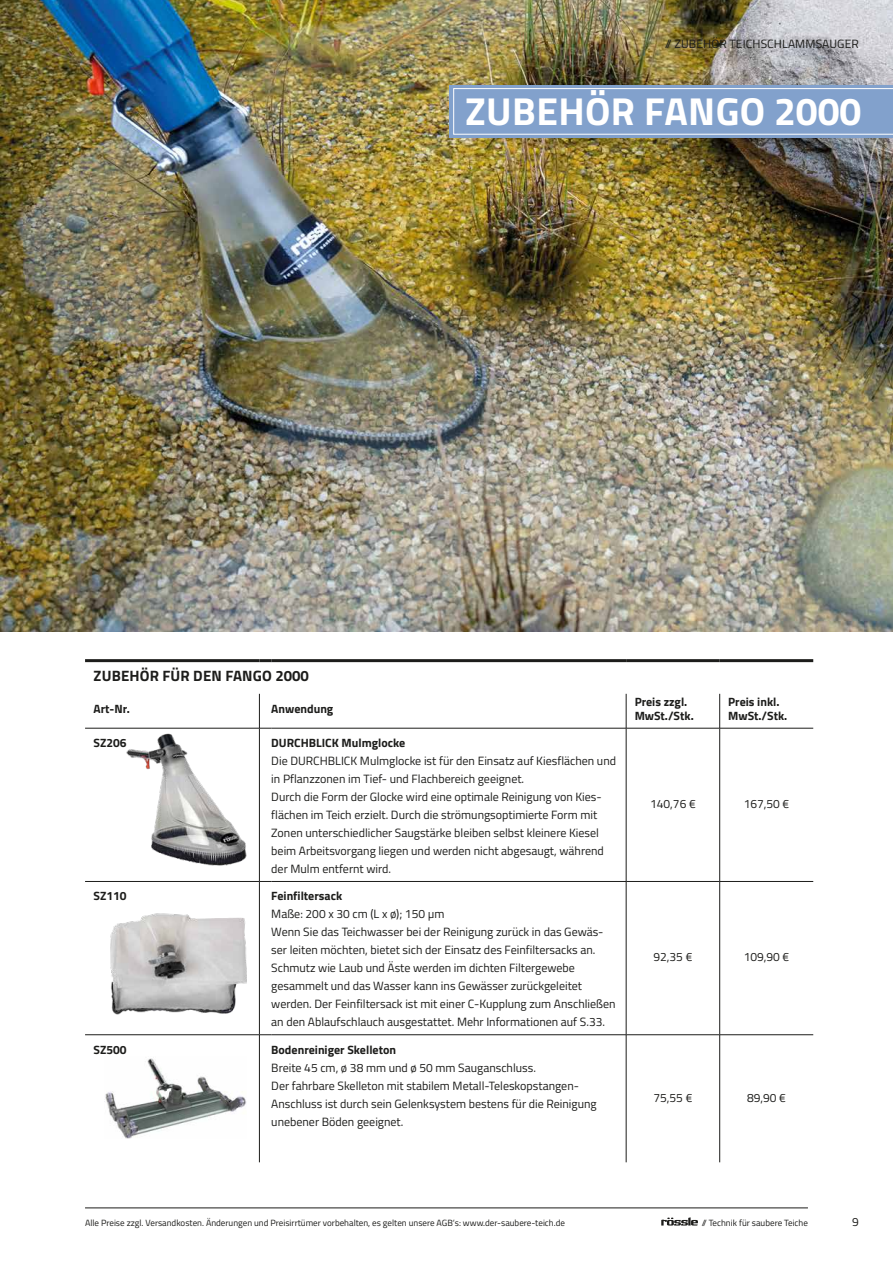
<style>
.page{position:relative;width:893px;height:1263px;background:#fff}
.page>*{position:absolute;margin:0;border:0;box-sizing:border-box;transform-origin:0 0}
.t1{font:700 39px "Titillium Web";letter-spacing:.01em;color:#fff}
.t2{font:700 15px "Titillium Web";letter-spacing:.01em;color:#1d1d1b}
.t3{font:12px/18px "Titillium Web";color:#1d1d1b}
.t4{font:700 12px/13.5px "Titillium Web";color:#1d1d1b}
.t5{font:9px "Titillium Web";color:#1d1d1b}
</style>
<div class="page">
<hr style="left:259px;top:694px;width:1px;height:34px;background:#1d1d1b">
<hr style="left:259px;top:728px;width:1px;height:153px;background:#1d1d1b">
<hr style="left:259px;top:882px;width:1px;height:152px;background:#1d1d1b">
<hr style="left:259px;top:1035px;width:1px;height:127px;background:#1d1d1b">
<hr style="left:85px;top:728px;width:174px;height:1px;background:#1d1d1b">
<svg style="left:259px;top:728px;width:12px;height:1px"></svg>
<hr style="left:271px;top:728px;width:355px;height:1px;background:#1d1d1b">
<hr style="left:626px;top:728px;width:94px;height:1px;background:#1d1d1b">
<hr style="left:720px;top:728px;width:93px;height:1px;background:#1d1d1b">
<hr style="left:85px;top:881px;width:174px;height:1px;background:#1d1d1b">
<svg style="left:259px;top:881px;width:12px;height:1px"></svg>
<hr style="left:271px;top:881px;width:355px;height:1px;background:#1d1d1b">
<hr style="left:626px;top:881px;width:94px;height:1px;background:#1d1d1b">
<hr style="left:720px;top:881px;width:93px;height:1px;background:#1d1d1b">
<hr style="left:85px;top:1034px;width:174px;height:1px;background:#1d1d1b">
<svg style="left:259px;top:1034px;width:12px;height:1px"></svg>
<hr style="left:271px;top:1034px;width:355px;height:1px;background:#1d1d1b">
<hr style="left:626px;top:1034px;width:94px;height:1px;background:#1d1d1b">
<hr style="left:720px;top:1034px;width:93px;height:1px;background:#1d1d1b">
<hr style="left:626px;top:694px;width:1px;height:34px;background:#1d1d1b">
<hr style="left:719px;top:694px;width:1px;height:34px;background:#1d1d1b">
<hr style="left:626px;top:728px;width:1px;height:153px;background:#1d1d1b">
<hr style="left:719px;top:728px;width:1px;height:153px;background:#1d1d1b">
<hr style="left:626px;top:882px;width:1px;height:152px;background:#1d1d1b">
<hr style="left:719px;top:882px;width:1px;height:152px;background:#1d1d1b">
<hr style="left:626px;top:1035px;width:1px;height:127px;background:#1d1d1b">
<hr style="left:719px;top:1035px;width:1px;height:127px;background:#1d1d1b">
<hr style="left:85px;top:659px;width:174px;height:3px;background:#1d1d1b">
<svg style="left:259px;top:659px;width:12px;height:3px"></svg>
<hr style="left:271px;top:659px;width:355px;height:3px;background:#1d1d1b">
<hr style="left:626px;top:659px;width:94px;height:3px;background:#1d1d1b">
<hr style="left:720px;top:659px;width:93px;height:3px;background:#1d1d1b">
<hr style="left:85px;top:1207px;width:723px;height:1px;background:#1d1d1b">
<svg style="left:661px;top:1217px;width:37px;height:8px"></svg>
<img style="left:0;top:0;width:893px;height:631px">
<img style="left:116px;top:727px;width:139px;height:139px">
<div style="left:450px;top:85px;width:443px;height:53px;background:#82a1cc"></div>
<svg style="left:453px;top:88px;width:440px;height:47px"></svg>
<img style="left:110px;top:913px;width:137px;height:102px">
<img style="left:105px;top:1058px;width:142px;height:80px">
<p class="t3" style="left:665px;top:34px;width:195px">// ZUBEHÖR TEICHSCHLAMMSAUGER</p>
<h1 class="t1" style="left:465px;top:82px;width:398px">ZUBEHÖR FANGO 2000</h1>
<p class="t2" style="left:94px;top:664px;width:217px">ZUBEHÖR FÜR DEN FANGO 2000</p>
<p class="t4" style="left:94px;top:701px;width:38px">Art-Nr.</p>
<p class="t4" style="left:271px;top:701px;width:64px">Anwendung</p>
<p class="t4" style="left:635px;top:695px;width:61px">Preis zzgl.<br>MwSt./Stk.</p>
<p class="t4" style="left:728px;top:695px;width:61px">Preis inkl.<br>MwSt./Stk.</p>
<p class="t4" style="left:94px;top:735px;width:35px">SZ206</p>
<p class="t4" style="left:271px;top:735px;width:136px">DURCHBLICK Mulmglocke</p>
<p class="t3" style="left:271px;top:751px;width:346px">Die DURCHBLICK Mulmglocke ist für den Einsatz auf Kiesflächen und in Pflanzzonen im Tief- und Flachbereich geeignet.<br>Durch die Form der Glocke wird eine optimale Reinigung von Kies&shy;flächen im Teich erzielt. Durch die strömungsoptimierte Form mit Zonen unterschiedlicher Saugstärke bleiben selbst kleinere Kiesel beim Arbeitsvorgang liegen und werden nicht abgesaugt, während der Mulm entfernt wird.</p>
<p class="t3" style="left:650px;top:794px;width:47px">140,76 €</p>
<p class="t3" style="left:744px;top:794px;width:47px">167,50 €</p>
<p class="t4" style="left:94px;top:889px;width:35px">SZ110</p>
<p class="t4" style="left:271px;top:889px;width:72px">Feinfiltersack</p>
<p class="t3" style="left:271px;top:904px;width:346px">Maße: 200 x 30 cm (L x ø); 150 µm<br>Wenn Sie das Teichwasser bei der Reinigung zurück in das Gewäs&shy;ser leiten möchten, bietet sich der Einsatz des Feinfiltersacks an.<br>Schmutz wie Laub und Äste werden im dichten Filtergewebe gesammelt und das Wasser kann ins Gewässer zurückgeleitet werden. Der Feinfiltersack ist mit einer C-Kupplung zum Anschließen an den Ablaufschlauch ausgestattet. Mehr Informationen auf S.33.</p>
<p class="t4" style="left:94px;top:1042px;width:35px">SZ500</p>
<p class="t4" style="left:271px;top:1042px;width:126px">Bodenreiniger Skelleton</p>
<p class="t3" style="left:271px;top:1058px;width:327px">Breite 45 cm, ø 38 mm und ø 50 mm Sauganschluss.<br>Der fahrbare Skelleton mit stabilem Metall-Teleskopstangen-Anschluss ist durch sein Gelenksystem bestens für die Reinigung unebener Böden geeignet.</p>
<p class="t3" style="left:653px;top:947px;width:40px">92,35 €</p>
<p class="t3" style="left:744px;top:947px;width:47px">109,90 €</p>
<p class="t3" style="left:653px;top:1088px;width:40px">75,55 €</p>
<p class="t3" style="left:747px;top:1088px;width:40px">89,90 €</p>
<p class="t5" style="left:85px;top:1216px;width:481px">Alle Preise zzgl. Versandkosten. Änderungen und Preisirrtümer vorbehalten, es gelten unsere AGB‘s: www.der-saubere-teich.de</p>
<p class="t5" style="left:702px;top:1216px;width:108px">// Technik für saubere Teiche</p>
<p class="t3" style="left:852px;top:1212px;width:8px">9</p>
</div>
